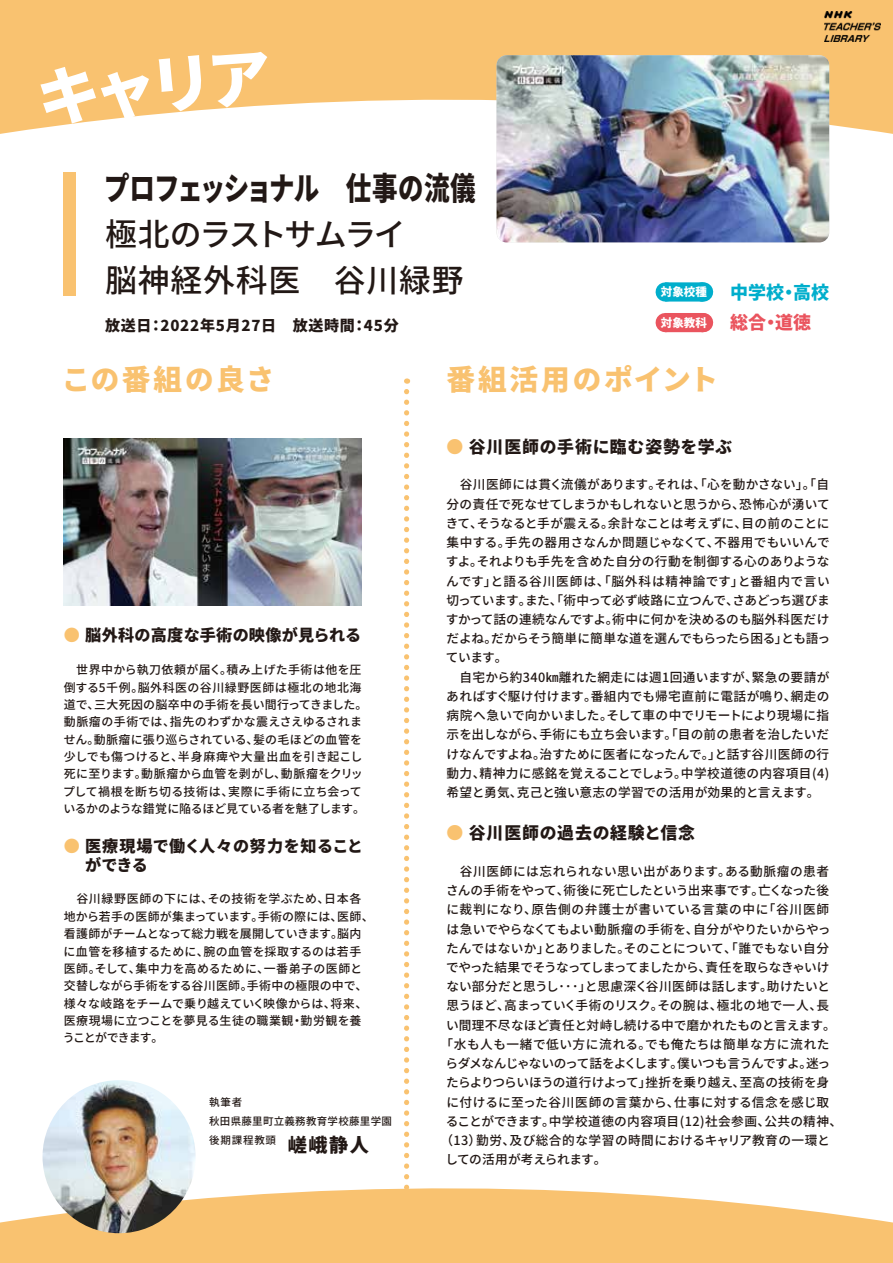
<style>
.page{position:relative;width:893px;height:1263px;background:#f9c270}
.page>*{position:absolute;margin:0;border:0;box-sizing:border-box;transform-origin:0 0}
.t1{font:500 31.95px/45.8px "Noto Sans CJ Kjp";letter-spacing:.025em;color:#221815}
.t2{font:900 31.95px "Noto Sans CJ Kjp";letter-spacing:-.03em;color:#221815;scale:.8 1}
.t3{font:900 28.65px "Noto Sans CJ Kjp";letter-spacing:.09em;color:#f9c270}
.t4{font:900 16.8px "Noto Sans CJ Kjp";letter-spacing:.05em;color:#221815}
.t5{font:900 16.2px/19px "Noto Sans CJ Kjp";letter-spacing:.02em;color:#221815}
.t6{font:900 15px "Noto Sans CJ Kjp";letter-spacing:.05em;color:#221815}
.t7{font:500 12.75px/19.2px "Noto Sans CJ Kjp";letter-spacing:.005em;color:#221815}
.t8{font:500 12.75px "Noto Sans CJ Kjp";letter-spacing:.035em;color:#221815}
.t9{font:500 12.75px "Noto Sans CJ Kjp";letter-spacing:-.065em;color:#221815}
.t10{font:500 12.75px "Noto Sans CJ Kjp";letter-spacing:-.04em;color:#221815}
.t11{font:500 12.75px "Noto Sans CJ Kjp";letter-spacing:-.05em;color:#221815}
.t12{font:500 12.75px "Noto Sans CJ Kjp";letter-spacing:-.035em;color:#221815}
.t13{font:500 12.75px "Noto Sans CJ Kjp";letter-spacing:.03em;color:#221815}
.t14{font:500 12.75px "Noto Sans CJ Kjp";letter-spacing:.05em;color:#221815}
.t15{font:500 12.75px "Noto Sans CJ Kjp";letter-spacing:.04em;color:#221815}
.t16{font:500 12px/17.4px "Noto Sans CJ Kjp";letter-spacing:.02em;color:#221815}
.t17{font:900 11.55px/30.6px "Noto Sans CJ Kjp";color:#fff}
.t18{font:500 10.5px/19.2px "Noto Sans CJ Kjp";letter-spacing:.025em;color:#221815}
.s1{font-size:18px;color:#00aecc}
.s2{font-size:18px;color:#ea545e}
.s3{color:#f9c270}
.s4{font-weight:900;font-size:19.2px}
</style>
<div class="page">
<div style="left:0;top:88px;width:893px;height:1136px;background:#fff"></div>
<img style="left:64px;top:438px;width:297px;height:167px">
<img style="left:824px;top:12px;width:56px;height:30px">
<div style="left:859px;top:219px;width:34px;height:980px;background:#fff"></div>
<div style="left:64px;top:172px;width:12px;height:124px;background:#f9c270"></div>
<svg style="left:404px;top:392px;width:5px;height:828px"></svg>
<div style="left:665px;top:282px;width:38px;height:20px;background:#00aecc"></div>
<svg style="left:684px;top:282px;width:20px;height:20px"></svg>
<div style="left:665px;top:313px;width:38px;height:19px;background:#ea545e"></div>
<svg style="left:703px;top:313px;width:1px;height:19px"></svg>
<img style="left:497px;top:55px;width:332px;height:187px">
<img style="left:43px;top:1080px;width:153px;height:153px;border-radius:77px">
<svg style="left:38px;top:88px;width:166px;height:39px"></svg>
<svg style="left:212px;top:88px;width:59px;height:20px"></svg>
<h1 class="t2" style="left:104px;top:171px;width:466px">プロフェッショナル　仕事の流儀</h1>
<h1 class="t1" style="left:105px;top:212px;width:360px">極北のラストサムライ<br>脳神経外科医　谷川緑野</h1>
<p class="t6" style="left:105px;top:317px;width:295px">放送日：2022年5月27日　放送時間：45分</p>
<p class="t17" style="left:661px;top:279px;width:170px">対象校種 <span class="s1">　中学校・高校</span>対象教科 <span class="s2">　総合・道徳</span></p>
<h2 class="t3" style="left:62px;top:363px;width:215px">この番組の良さ</h2>
<h2 class="t3" style="left:446px;top:363px;width:273px">番組活用のポイント</h2>
<p class="t5" style="left:64px;top:626px;width:299px"><span class="s3">●</span> 脳外科の高度な手術の映像が見られる</p>
<p class="t16" style="left:63px;top:661px;width:306px">　世界中から執刀依頼が届く。積み上げた手術は他を圧倒する5千例。脳外科医の谷川緑野医師は極北の地北海道で、三大死因の脳卒中の手術を長い間行ってきました。動脈瘤の手術では、指先のわずかな震えさえゆるされません。動脈瘤に張り巡らされている、髪の毛ほどの血管を少しでも傷つけると、半身麻痺や大量出血を引き起こし死に至ります。動脈瘤から血管を剥がし、動脈瘤をクリップして禍根を断ち切る技術は、実際に手術に立ち会っているかのような錯覚に陥るほど見ている者を魅了します。</p>
<p class="t5" style="left:85px;top:836px;width:279px;text-indent:-21px"><span class="s3">●</span> 医療現場で働く人々の努力を知ることができる</p>
<p class="t16" style="left:63px;top:891px;width:312px">　谷川緑野医師の下には、その技術を学ぶため、日本各地から若手の医師が集まっています。手術の際には、医師、看護師がチームとなって総力戦を展開していきます。脳内に血管を移植するために、腕の血管を採取するのは若手医師。そして、集中力を高めるために、一番弟子の医師と交替しながら手術をする谷川医師。手術中の極限の中で、様々な岐路をチームで乗り越えていく映像からは、将来、医療現場に立つことを夢見る生徒の職業観・勤労観を養うことができます。</p>
<p class="t18" style="left:209px;top:1092px;width:184px">執筆者<br>秋田県藤里町立義務教育学校藤里学園後期課程教頭 <span class="s4">嵯峨静人</span></p>
<h3 class="t4" style="left:446px;top:437px;width:287px"><span class="s3">●</span> 谷川医師の手術に臨む姿勢を学ぶ</h3>
<p class="t7" style="left:446px;top:475px;width:386px">　谷川医師には貫く流儀があります。それは、「心を動かさない」。「自分の責任で死なせてしまうかもしれないと思うから、恐怖心が湧いてきて、そうなると手が震える。余計なことは考えずに、目の前のことに集中する。手先の器用さなんか問題じゃなくて、不器用でもいいんですよ。それよりも手先を含めた自分の行動を制御する心のありようなんです」と語る谷川医師は、「脳外科は精神論です」と番組内で言い切っています。また、「術中って必ず岐路に立つんで、さあどっち選びますかって話の連続なんですよ。術中に何かを決めるのも脳外科医だけだよね。だからそう簡単に簡単な道を選んでもらったら困る」とも語っています。<br>　自宅から約340㎞離れた網走には週1回通いますが、緊急の要請があればすぐ駆け付けます。番組内でも帰宅直前に電話が鳴り、網走の病院へ急いで向かいました。そして車の中でリモートにより現場に指示を出しながら、手術にも立ち会います。「目の前の患者を治したいだけなんですよね。治すために医者になったんで。」と話す谷川医師の行動力、精神力に感銘を覚えることでしょう。中学校道徳の内容項目(4)希望と勇気、克己と強い意志の学習での活用が効果的と言えます。</p>
<h3 class="t4" style="left:446px;top:824px;width:250px"><span class="s3">●</span> 谷川医師の過去の経験と信念</h3>
<p class="t8" style="left:446px;top:864px;width:384px">　谷川医師には忘れられない思い出があります。ある動脈瘤の患者</p>
<p class="t10" style="left:446px;top:883px;width:385px">さんの手術をやって、術後に死亡したという出来事です。亡くなった後</p>
<p class="t14" style="left:446px;top:902px;width:384px">に裁判になり、原告側の弁護士が書いている言葉の中に「谷川医師</p>
<p class="t7" style="left:446px;top:919px;width:385px">は急いでやらなくてもよい動脈瘤の手術を、自分がやりたいからやっ</p>
<p class="t7" style="left:446px;top:939px;width:385px">たんではないか」とありました。そのことについて、「誰でもない自分</p>
<p class="t11" style="left:446px;top:960px;width:385px">でやった結果でそうなってしまってましたから、責任を取らなきゃいけ</p>
<p class="t7" style="left:446px;top:977px;width:385px">ない部分だと思うし･･･」と思慮深く谷川医師は話します。助けたいと</p>
<p class="t7" style="left:446px;top:996px;width:384px">思うほど、高まっていく手術のリスク。その腕は、極北の地で一人、長</p>
<p class="t7" style="left:446px;top:1016px;width:391px">い間理不尽なほど責任と対峙し続ける中で磨かれたものと言えます。</p>
<p class="t15" style="left:440px;top:1037px;width:391px">「水も人も一緒で低い方に流れる。でも俺たちは簡単な方に流れた</p>
<p class="t9" style="left:445px;top:1056px;width:386px">らダメなんじゃないのって話をよくします。僕いつも言うんですよ。迷っ</p>
<p class="t12" style="left:446px;top:1075px;width:384px">たらよりつらいほうの道行けよって」挫折を乗り越え、至高の技術を身</p>
<p class="t8" style="left:446px;top:1095px;width:384px">に付けるに至った谷川医師の言葉から、仕事に対する信念を感じ取</p>
<p class="t8" style="left:446px;top:1114px;width:398px">ることができます。中学校道徳の内容項目(12)社会参画、公共の精神、</p>
<p class="t13" style="left:441px;top:1133px;width:391px">（13）勤労、及び総合的な学習の時間におけるキャリア教育の一環と</p>
<p class="t7" style="left:445px;top:1150px;width:163px">しての活用が考えられます。</p>
</div>
